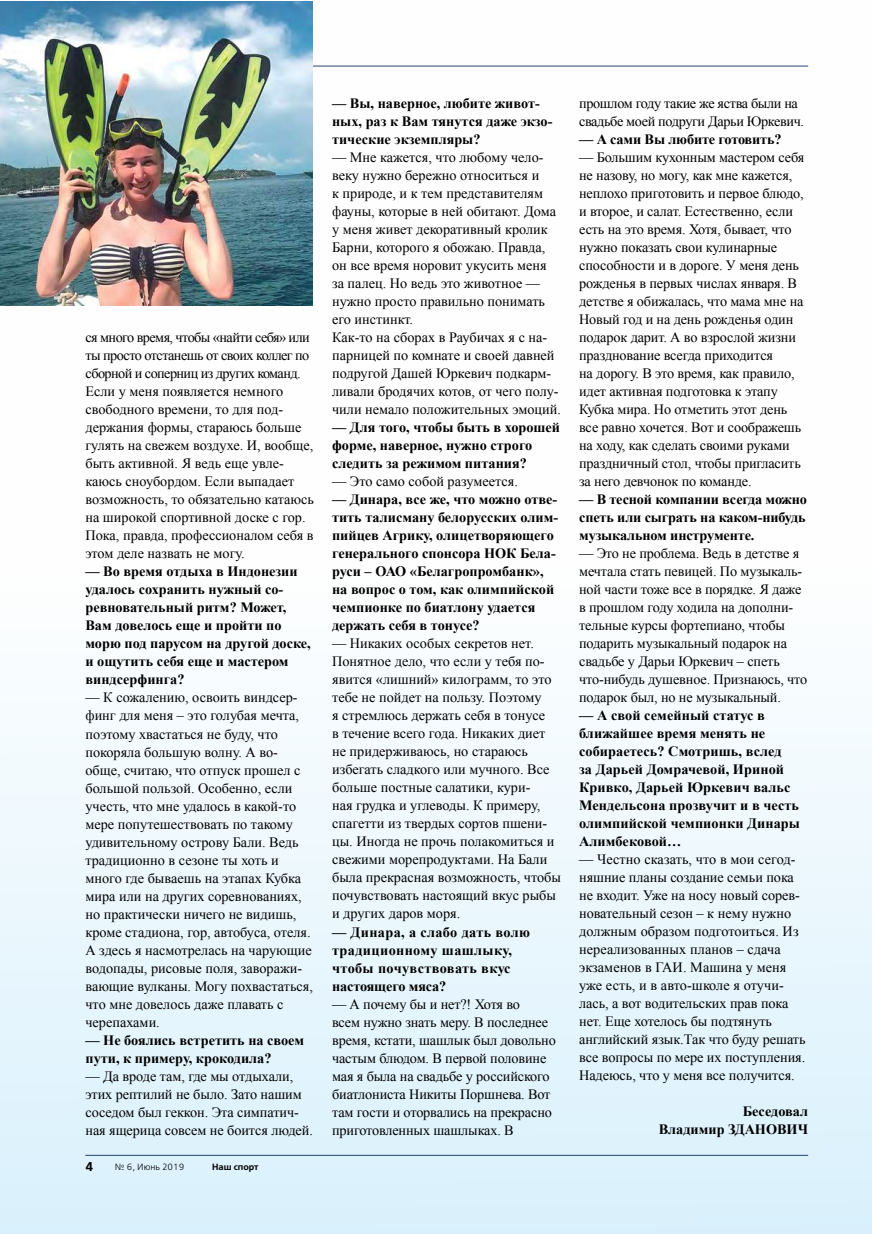
<style>
.page{position:relative;width:872px;height:1234px;background:#fff}
.page>*{position:absolute;margin:0;border:0;box-sizing:border-box;transform-origin:0 0}
.t1{font:14.25px/18px "Times New Roman";letter-spacing:-.005em;color:#000}
.t2{font:700 14.25px/18px "Times New Roman";color:#000}
.t3{font:700 14.25px/18px "Times New Roman";letter-spacing:.025em;color:#000}
.t4{font:14.25px/18px "Times New Roman";letter-spacing:-.025em;color:#000}
.t5{font:700 12.75px "Free Set C";color:#000}
.t6{font:9px "Free Set C";color:#000}
.t7{font:700 9px "Free Set C";color:#000}
</style>
<div class="page">
<div style="left:0;top:0;width:872px;height:1233px;background:linear-gradient(to bottom,#fffffe,#e1f4fd)"></div>
<img style="left:0;top:1px;width:313px;height:304px">
<p class="t1" style="left:85px;top:328px;width:230px">ся много время, чтобы «найти себя» или ты просто отстанешь от своих коллег по сборной и соперниц из других команд.<br>Если у меня появляется немного свободного времени, то для под&shy;держания формы, стараюсь больше гулять на свежем воздухе. И, вообще, быть активной. Я ведь еще увле&shy;каюсь сноубордом. Если выпадает возможность, то обязательно катаюсь на широкой спортивной доске с гор.<br>Пока, правда, профессионалом себя в этом деле назвать не могу.</p>
<p class="t2" style="left:85px;top:562px;width:227px">— Во время отдыха в Индонезии удалось сохранить нужный со&shy;ревновательный ритм? Может,<br>Вам довелось еще и пройти по морю под парусом на другой доске, и ощутить себя еще и мастером виндсерфинга?</p>
<p class="t1" style="left:85px;top:688px;width:229px">— К сожалению, освоить виндсер&shy;финг для меня – это голубая мечта, поэтому хвастаться не буду, что покоряла большую волну. А во&shy;обще, считаю, что отпуск прошел с большой пользой. Особенно, если учесть, что мне удалось в какой-то мере попутешествовать по такому удивительному острову Бали. Ведь традиционно в сезоне ты хоть и много где бываешь на этапах Кубка мира или на других соревнованиях, но практически ничего не видишь, кроме стадиона, гор, автобуса, отеля.<br>А здесь я насмотрелась на чарующие водопады, рисовые поля, заворажи&shy;вающие вулканы. Могу похвастаться, что мне довелось даже плавать с черепахами.</p>
<p class="t2" style="left:85px;top:1030px;width:220px">— Не боялись встретить на своем пути, к примеру, крокодила?</p>
<p class="t1" style="left:85px;top:1066px;width:229px">— Да вроде там, где мы отдыхали, этих рептилий не было. Зато нашим соседом был геккон. Эта симпатич&shy;ная ящерица совсем не боится людей.</p>
<p class="t5" style="left:85px;top:1158px;width:9px">4</p>
<p class="t6" style="left:115px;top:1161px;width:71px">№ 6, Июнь 2019</p>
<p class="t7" style="left:212px;top:1161px;width:48px">Наш спорт</p>
<p class="t2" style="left:332px;top:94px;width:222px">— Вы, наверное, любите живот&shy;ных, раз к Вам тянутся даже экзо&shy;тические экземпляры?</p>
<p class="t1" style="left:332px;top:148px;width:230px">— Мне кажется, что любому чело&shy;веку нужно бережно относиться и<br>к природе, и к тем представителям фауны, которые в ней обитают. Дома у меня живет декоративный кролик<br>Барни, которого я обожаю. Правда, он все время норовит укусить меня за палец. Но ведь это животное — нужно просто правильно понимать его инстинкт.<br>Как-то на сборах в Раубичах я с на&shy;парницей по комнате и своей давней подругой Дашей Юркевич подкарм&shy;ливали бродячих котов, от чего полу&shy;чили немало положительных эмоций.</p>
<p class="t2" style="left:332px;top:418px;width:229px">— Для того, чтобы быть в хорошей форме, наверное, нужно строго следить за режимом питания?</p>
<p class="t1" style="left:332px;top:472px;width:187px">— Это само собой разумеется.</p>
<p class="t2" style="left:332px;top:490px;width:228px">— Динара, все же, что можно отве&shy;тить талисману белорусских олим&shy;пийцев Агрику, олицетворяющего генерального спонсора НОК Бела&shy;руси – ОАО «Белагропромбанк», на вопрос о том, как олимпийской чемпионке по биатлону удается держать себя в тонусе?</p>
<p class="t1" style="left:332px;top:634px;width:230px">— Никаких особых секретов нет.<br>Понятное дело, что если у тебя по&shy;явится «лишний» килограмм, то это тебе не пойдет на пользу. Поэтому<br>я стремлюсь держать себя в тонусе<br>в течение всего года. Никаких диет не придерживаюсь, но стараюсь избегать сладкого или мучного. Все больше постные салатики, кури-<br>ная грудка и углеводы. К примеру, спагетти из твердых сортов пшени&shy;цы. Иногда не прочь полакомиться и свежими морепродуктами. На Бали была прекрасная возможность, чтобы почувствовать настоящий вкус рыбы и других даров моря.</p>
<p class="t3" style="left:332px;top:922px;width:199px">— Динара, а слабо дать волю традиционному шашлыку, чтобы почувствовать вкус настоящего мяса?</p>
<p class="t1" style="left:332px;top:994px;width:225px">— А почему бы и нет?! Хотя во<br>всем нужно знать меру. В последнее время, кстати, шашлык был довольно частым блюдом. В первой половине мая я была на свадьбе у российского биатлониста Никиты Поршнева. Вот там гости и оторвались на прекрасно приготовленных шашлыках. В</p>
<p class="t4" style="left:579px;top:94px;width:226px">прошлом году такие же яства были на свадьбе моей подруги Дарьи Юркевич.</p>
<p class="t2" style="left:579px;top:130px;width:204px">— А сами Вы любите готовить?</p>
<p class="t1" style="left:579px;top:148px;width:227px">— Большим кухонным мастером себя не назову, но могу, как мне кажется, неплохо приготовить и первое блюдо, и второе, и салат. Естественно, если есть на это время. Хотя, бывает, что нужно показать свои кулинарные способности и в дороге. У меня день рожденья в первых числах января. В детстве я обижалась, что мама мне на Новый год и на день рожденья один подарок дарит. А во взрослой жизни празднование всегда приходится<br>на дорогу. В это время, как правило, идет активная подготовка к этапу Кубка мира. Но отметить этот день все равно хочется. Вот и соображешь на ходу, как сделать своими руками праздничный стол, чтобы пригласить за него девчонок по команде.</p>
<p class="t2" style="left:579px;top:490px;width:229px;text-align:justify">— В тесной компании всегда можно спеть или сыграть на каком-нибудь музыкальном инструменте.</p>
<p class="t1" style="left:579px;top:544px;width:230px">— Это не проблема. Ведь в детстве я мечтала стать певицей. По музыкаль&shy;ной части тоже все в порядке. Я даже в прошлом году ходила на дополни&shy;тельные курсы фортепиано, чтобы подарить музыкальный подарок на свадьбе у Дарьи Юркевич – спеть что-нибудь душевное. Признаюсь, что подарок был, но не музыкальный.</p>
<p class="t2" style="left:579px;top:706px;width:222px">— А свой семейный статус в ближайшее время менять не собираетесь? Смотришь, вслед<br>за Дарьей Домрачевой, Ириной<br>Кривко, Дарьей Юркевич вальс<br>Мендельсона прозвучит и в честь олимпийской чемпионки Динары<br>Алимбековой…</p>
<p class="t1" style="left:579px;top:850px;width:228px">— Честно сказать, что в мои сегод&shy;няшние планы создание семьи пока не входит. Уже на носу новый сорев&shy;новательный сезон – к нему нужно должным образом подготоиться. Из нереализованных планов – сдача экзаменов в ГАИ. Машина у меня уже есть, и в авто-школе я отучи&shy;лась, а вот водительских прав пока нет. Еще хотелось бы подтянуть английский язык.Так что буду решать все вопросы по мере их поступления.<br>Надеюсь, что у меня все получится.</p>
<p class="t2" style="left:658px;top:1102px;width:151px;text-align:right">Беседовал<br>Владимир ЗДАНОВИЧ</p>
</div>
